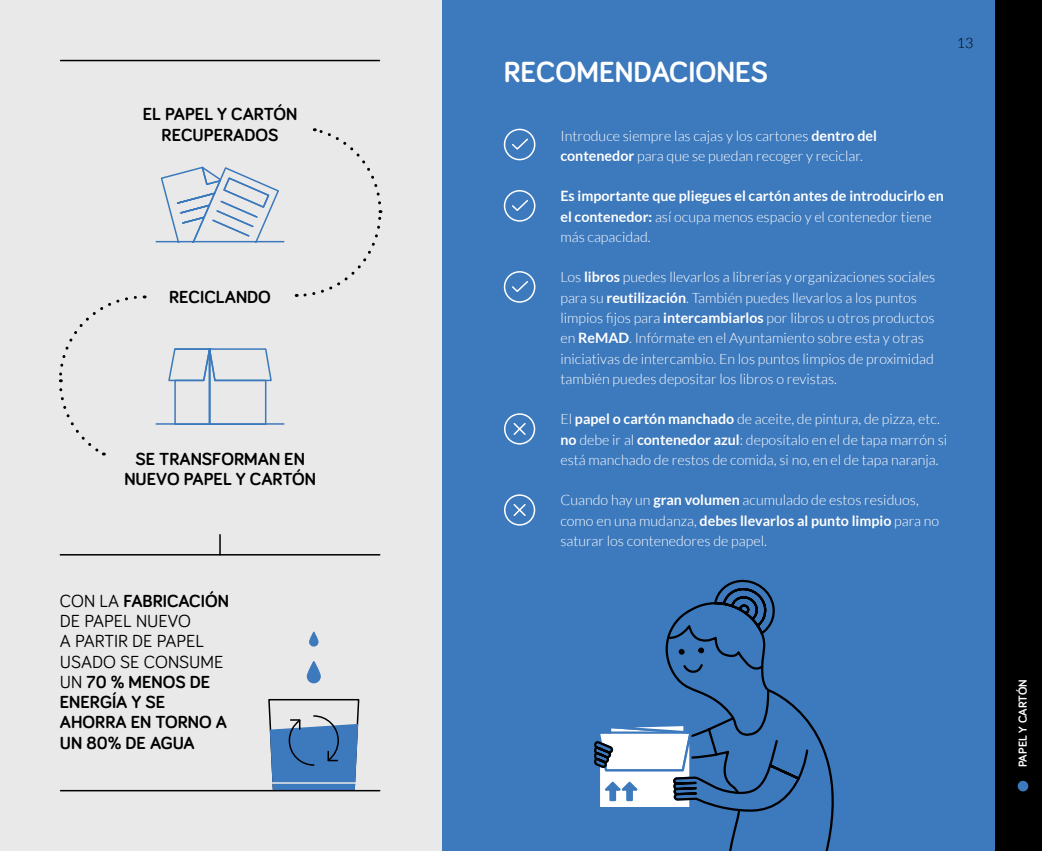
<style>
.page{position:relative;width:1042px;height:851px;background:#fff}
.page>*{position:absolute;margin:0;border:0;box-sizing:border-box;transform-origin:0 0}
.t1{font:700 30px "Bariol";color:#fff}
.t2{font:700 18px/20.2px "Bariol";color:#000;text-align:center}
.t3{font:300 14.25px/20.2px "Lato";color:#fff}
.t4{font:700 14.25px/20.2px "Lato";color:#fff}
.t5{font:300 14.25px "Lato";color:#000}
.t6{font:700 12px "Bariol";color:#fff}
.s1{font-weight:400}
.s2{font-weight:700}
.s3{font-weight:300}
</style>
<div class="page">
<div style="left:0;top:0;width:442px;height:850px;background:#e9e9e9"></div>
<div style="left:442px;top:0;width:575px;height:850px;background:#3d79bd"></div>
<svg style="left:268px;top:698px;width:92px;height:91px"></svg>
<hr style="left:272px;top:782px;width:85px;height:1px;background:#e9e9e9">
<div style="left:307px;top:661px;width:13px;height:21px;background:#3d79bd;border-radius:6px"></div>
<div style="left:307px;top:661px;width:14px;height:22px;border:2px solid #3d79bd;border-radius:6px"></div>
<div style="left:310px;top:632px;width:8px;height:14px;background:#3d79bd;border-radius:4px"></div>
<div style="left:309px;top:631px;width:9px;height:15px;border:1px solid #3d79bd;border-radius:4px"></div>
<hr style="left:60px;top:554px;width:320px;height:1px;background:#000">
<hr style="left:61px;top:789px;width:319px;height:2px;background:#000">
<hr style="left:61px;top:60px;width:318px;height:1px;background:#000">
<hr style="left:219px;top:534px;width:2px;height:20px;background:#000">
<div style="left:504px;top:129px;width:31px;height:31px;border:2px solid #fff;border-radius:50%"></div>
<svg style="left:512px;top:138px;width:16px;height:12px"></svg>
<div style="left:504px;top:190px;width:31px;height:32px;border:2px solid #fff;border-radius:50%"></div>
<svg style="left:512px;top:200px;width:16px;height:11px"></svg>
<div style="left:504px;top:271px;width:31px;height:32px;border:2px solid #fff;border-radius:50%"></div>
<svg style="left:512px;top:281px;width:16px;height:11px"></svg>
<svg style="left:58px;top:295px;width:87px;height:161px"></svg>
<svg style="left:296px;top:128px;width:87px;height:169px"></svg>
<hr style="left:156px;top:423px;width:128px;height:1px;background:#3d79bd">
<hr style="left:156px;top:241px;width:128px;height:1px;background:#3d79bd">
<svg style="left:160px;top:166px;width:120px;height:75px"></svg>
<svg style="left:167px;top:348px;width:106px;height:76px"></svg>
<div style="left:504px;top:494px;width:31px;height:31px;border:2px solid #fff;border-radius:50%"></div>
<svg style="left:513px;top:504px;width:13px;height:12px"></svg>
<div style="left:504px;top:413px;width:31px;height:31px;border:2px solid #fff;border-radius:50%"></div>
<svg style="left:513px;top:423px;width:13px;height:12px"></svg>
<svg style="left:594px;top:579px;width:240px;height:271px"></svg>
<div style="left:995px;top:0;width:47px;height:850px;background:#000"></div>
<div style="left:1017px;top:780px;width:11px;height:11px;background:#3d79bd;border-radius:50%"></div>
<p class="t2" style="left:143px;top:103px;width:156px">EL PAPEL Y CARTÓN<br>RECUPERADOS</p>
<p class="t2" style="left:169px;top:286px;width:103px">RECICLANDO</p>
<p class="t2" style="left:124px;top:448px;width:193px">SE TRANSFORMAN EN<br>NUEVO PAPEL Y CARTÓN</p>
<p class="t2" style="left:60px;top:589px;width:170px;text-align:left"><span class="s1">CON LA</span> FABRICACIÓN<br><span class="s1">DE PAPEL NUEVO<br>A PARTIR DE PAPEL<br>USADO SE CONSUME<br>UN</span> 70 % MENOS DE<br>ENERGÍA Y SE<br>AHORRA EN TORNO A<br>UN 80% DE AGUA</p>
<h1 class="t1" style="left:504px;top:51px;width:266px">RECOMENDACIONES</h1>
<p class="t5" style="left:957px;top:35px;width:18px">13</p>
<p class="t3" style="left:560px;top:125px;width:318px">Introduce siempre las cajas y los cartones <span class="s2">dentro del contenedor</span> para que se puedan recoger y reciclar.</p>
<p class="t4" style="left:560px;top:186px;width:385px">Es importante que pliegues el cartón antes de introducirlo en el contenedor: <span class="s3">así ocupa menos espacio y el contenedor tiene más capacidad.</span></p>
<p class="t3" style="left:560px;top:267px;width:376px">Los <span class="s2">libros</span> puedes llevarlos a librerías y organizaciones sociales para su <span class="s2">reutilización</span>. También puedes llevarlos a los puntos limpios fijos para <span class="s2">intercambiarlos</span> por libros u otros productos en <span class="s2">ReMAD</span>. Infórmate en el Ayuntamiento sobre esta y otras iniciativas de intercambio. En los puntos limpios de proximidad también puedes depositar los libros o revistas.</p>
<p class="t3" style="left:560px;top:409px;width:388px">El <span class="s2">papel o cartón manchado</span> de aceite, de pintura, de pizza, etc. <span class="s2">no</span> debe ir al <span class="s2">contenedor azul</span>: deposítalo en el de tapa marrón si está manchado de restos de comida, si no, en el de tapa naranja.</p>
<p class="t3" style="left:560px;top:490px;width:380px">Cuando hay un <span class="s2">gran volumen</span> acumulado de estos residuos, como en una mudanza, <span class="s2">debes llevarlos al punto limpio</span> para no saturar los contenedores de papel.</p>
<p class="t6" style="left:1014px;top:767px;width:90px;rotate:-90deg">PAPEL Y CARTÓN</p>
</div>
